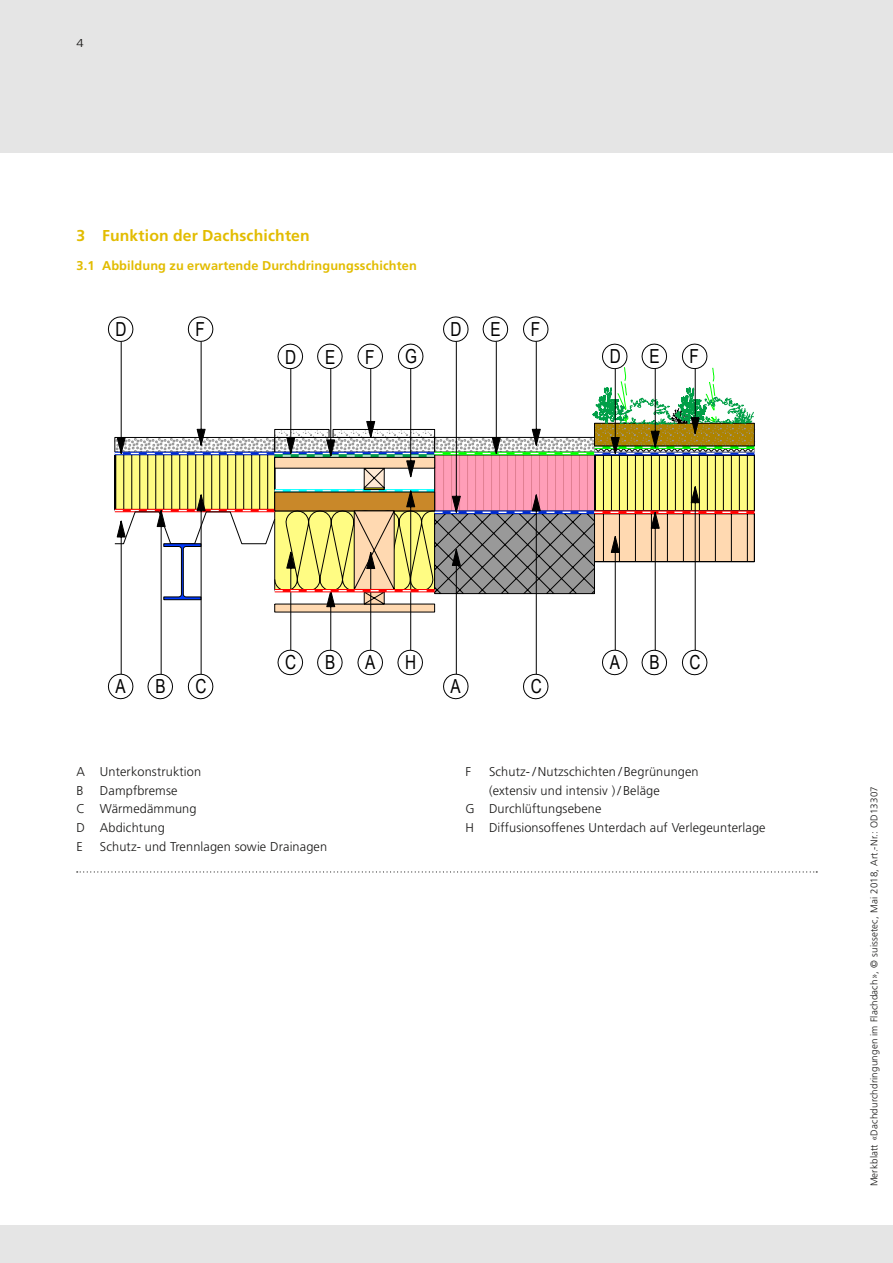
<style>
.page{position:relative;width:893px;height:1263px;background:#e5e5e5}
.page>*{position:absolute;margin:0;border:0;box-sizing:border-box;transform-origin:0 0}
.t1{font:19.35px "Arial";color:#000;scale:.79 1}
.t2{font:700 15.75px "Frutiger LT Std";letter-spacing:.01em;color:#e2bc00}
.t3{font:300 12.75px/18.8px "Frutiger LT Std";letter-spacing:.01em;color:#181716}
.t4{font:700 12.75px "Frutiger LT Std";letter-spacing:.01em;color:#e2bc00}
.t5{font:300 11.55px "Frutiger LT Std";color:#181716;scale:1.14 1}
.t6{font:300 9.75px "Frutiger LT Std";letter-spacing:.02em;color:#181716}
</style>
<div class="page">
<div style="left:0;top:153px;width:893px;height:1072px;background:#fff"></div>
<svg style="left:108px;top:316px;width:648px;height:383px"></svg>
<svg style="left:77px;top:871px;width:740px;height:1px"></svg>
<p class="t5" style="left:77px;top:36px;width:8px">4</p>
<p class="t2" style="left:77px;top:227px;width:235px">3 Funktion der Dachschichten</p>
<p class="t4" style="left:77px;top:258px;width:342px">3.1 Abbildung zu erwartende Durchdringungsschichten</p>
<h1 class="t1" style="left:116px;top:317px;width:15px">D</h1>
<h1 class="t1" style="left:195px;top:317px;width:13px">F</h1>
<h1 class="t1" style="left:451px;top:317px;width:15px">D</h1>
<h1 class="t1" style="left:491px;top:317px;width:14px">E</h1>
<h1 class="t1" style="left:531px;top:317px;width:13px">F</h1>
<h1 class="t1" style="left:285px;top:344px;width:15px">D</h1>
<h1 class="t1" style="left:325px;top:344px;width:14px">E</h1>
<h1 class="t1" style="left:365px;top:344px;width:13px">F</h1>
<h1 class="t1" style="left:405px;top:344px;width:17px">G</h1>
<h1 class="t1" style="left:610px;top:344px;width:15px">D</h1>
<h1 class="t1" style="left:650px;top:344px;width:14px">E</h1>
<h1 class="t1" style="left:690px;top:344px;width:13px">F</h1>
<h1 class="t1" style="left:116px;top:674px;width:14px">A</h1>
<h1 class="t1" style="left:156px;top:674px;width:14px">B</h1>
<h1 class="t1" style="left:195px;top:674px;width:15px">C</h1>
<h1 class="t1" style="left:285px;top:650px;width:15px">C</h1>
<h1 class="t1" style="left:325px;top:650px;width:14px">B</h1>
<h1 class="t1" style="left:365px;top:650px;width:14px">A</h1>
<h1 class="t1" style="left:610px;top:650px;width:14px">A</h1>
<h1 class="t1" style="left:650px;top:650px;width:14px">B</h1>
<h1 class="t1" style="left:690px;top:650px;width:15px">C</h1>
<h1 class="t1" style="left:405px;top:650px;width:15px">H</h1>
<h1 class="t1" style="left:451px;top:674px;width:14px">A</h1>
<h1 class="t1" style="left:531px;top:674px;width:15px">C</h1>
<p class="t3" style="left:77px;top:762px;width:126px">A Unterkonstruktion<br>B</p>
<p class="t3" style="left:77px;top:781px;width:122px;text-indent:23px">Dampfbremse<br>C Wärmedämmung<br>D Abdichtung<br>E</p>
<p class="t3" style="left:100px;top:837px;width:229px">Schutz- und Trennlagen sowie Drainagen</p>
<p class="t3" style="left:466px;top:762px;width:7px">F</p>
<p class="t3" style="left:489px;top:762px;width:211px">Schutz- /Nutzschichten / Begrünungen</p>
<p class="t3" style="left:489px;top:781px;width:172px">(extensiv und intensiv ) / Beläge</p>
<p class="t3" style="left:466px;top:800px;width:137px">G Durchlüftungsebene</p>
<p class="t3" style="left:466px;top:818px;width:302px">H Diffusionsoffenes Unterdach auf Verlegeunterlage</p>
<p class="t6" style="left:869px;top:1186px;width:402px;rotate:-90deg">Merkblatt «Dachdurchdringungen im Flachdach», © suissetec, Mai 2018, Art.-Nr.: OD13307</p>
</div>
